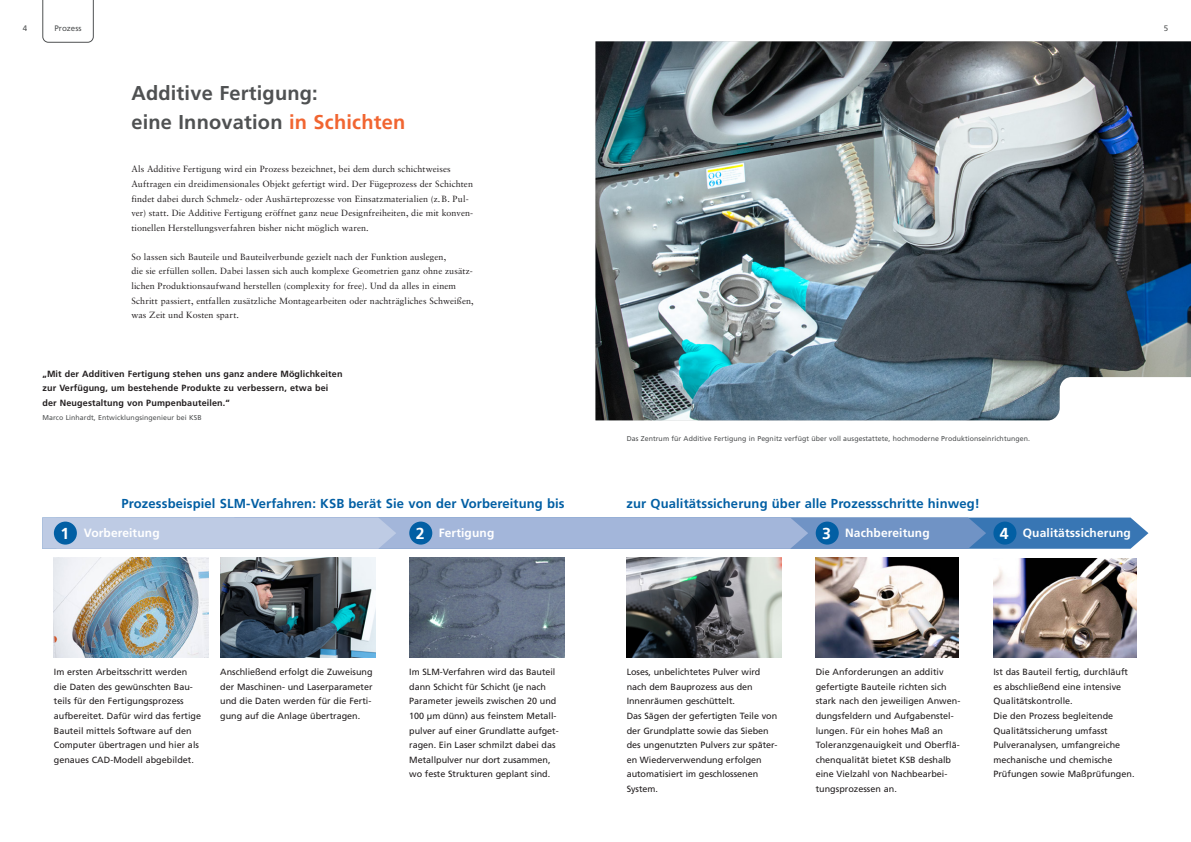
<style>
.page{position:relative;width:1191px;height:842px;background:#fff}
.page>*{position:absolute;margin:0;border:0;box-sizing:border-box;transform-origin:0 0}
.t1{font:700 20px/29.1px "Frutiger LT Pro";letter-spacing:.01em;color:#4f5152}
.t2{font:700 15.9px "Frutiger LT Pro";color:#fff}
.t3{font:700 13px "Frutiger LT Pro";letter-spacing:.01em;color:#025fa4}
.t4{font:700 12px "Frutiger LT Pro";letter-spacing:.01em;color:#fff}
.t5{font:9px/14.6px "Frutiger LT Pro";color:#231f20}
.t6{font:9px/14.6px "Sabon LT Std";letter-spacing:.01em;color:#231f20}
.t7{font:700 9px/14.5px "Frutiger LT Pro";letter-spacing:.015em;color:#231f20}
.t8{font:8px "Frutiger LT Pro";letter-spacing:.005em;color:#4f5152}
.t9{font:7px "Frutiger LT Pro";letter-spacing:.01em;color:#4f5152}
.s1{color:#f16531}
.s2{font-size:15.9px}
</style>
<div class="page">
<img style="left:993px;top:558px;width:143px;height:100px">
<img style="left:815px;top:558px;width:143px;height:100px">
<img style="left:626px;top:558px;width:155px;height:100px">
<img style="left:409px;top:558px;width:155px;height:100px">
<img style="left:220px;top:558px;width:155px;height:100px">
<img style="left:54px;top:558px;width:155px;height:100px">
<svg style="left:43px;top:0;width:51px;height:43px"></svg>
<img style="left:595px;top:41px;width:596px;height:379px">
<svg style="left:42px;top:517px;width:1106px;height:32px;background:#95aed4"></svg>
<div style="left:54px;top:522px;width:23px;height:23px;background:#025fa4;border-radius:50%"></div>
<div style="left:409px;top:522px;width:23px;height:23px;background:#025fa4;border-radius:50%"></div>
<div style="left:815px;top:522px;width:23px;height:23px;background:#025fa4;border-radius:50%"></div>
<div style="left:993px;top:522px;width:23px;height:23px;background:#025fa4;border-radius:50%"></div>
<p class="t8" style="left:54px;top:24px;width:29px">Prozess</p>
<p class="t8" style="left:23px;top:24px;width:6px">4</p>
<p class="t8" style="left:1163px;top:24px;width:6px">5</p>
<h1 class="t1" style="left:131px;top:78px;width:275px">Additive Fertigung:<br>eine Innovation <span class="s1">in Schichten</span></h1>
<p class="t6" style="left:131px;top:162px;width:343px">Als Additive Fertigung wird ein Prozess bezeichnet, bei dem durch schichtweises Auftragen ein dreidimensionales Objekt gefertigt wird. Der Fügeprozess der Schichten findet dabei durch Schmelz- oder Aushärteprozesse von Einsatzmaterialien (z.B. Pul&shy;ver) statt. Die Additive Fertigung eröffnet ganz neue Designfreiheiten, die mit konven&shy;tionellen Herstellungsverfahren bisher nicht möglich waren.</p>
<p class="t6" style="left:131px;top:249px;width:344px">So lassen sich Bauteile und Bauteilverbunde gezielt nach der Funktion auslegen,<br>die sie erfüllen sollen. Dabei lassen sich auch komplexe Geometrien ganz ohne zusätz&shy;lichen Produktionsaufwand herstellen (complexity for free). Und da alles in einem Schritt passiert, entfallen zusätzliche Montagearbeiten oder nachträgliches Schweißen, was Zeit und Kosten spart.</p>
<p class="t7" style="left:43px;top:366px;width:301px">„Mit der Additiven Fertigung stehen uns ganz andere Möglichkeiten zur Verfügung, um bestehende Produkte zu verbessern, etwa bei der Neugestaltung von Pumpenbauteilen.“</p>
<p class="t9" style="left:43px;top:413px;width:161px">Marco Linhardt, Entwicklungsingenieur bei KSB</p>
<p class="t9" style="left:626px;top:434px;width:405px">Das Zentrum für Additive Fertigung in Pegnitz verfügt über voll ausgestattete, hochmoderne Produktionseinrichtungen.</p>
<h3 class="t3" style="left:121px;top:495px;width:445px">Prozessbeispiel SLM-Verfahren: KSB berät Sie von der Vorbereitung bis</h3>
<h3 class="t3" style="left:626px;top:495px;width:355px">zur Qualitätssicherung über alle Prozessschritte hinweg!</h3>
<h2 class="t2" style="left:822px;top:524px;width:10px">3</h2>
<h2 class="t2" style="left:1000px;top:524px;width:10px">4</h2>
<h3 class="t4" style="left:60px;top:525px;width:101px"><span class="s2">1</span> Vorbereitung</h3>
<h3 class="t4" style="left:416px;top:525px;width:80px"><span class="s2">2</span> Fertigung</h3>
<h3 class="t4" style="left:845px;top:525px;width:86px">Nachbereitung</h3>
<h3 class="t4" style="left:1022px;top:525px;width:110px">Qualitätssicherung</h3>
<p class="t5" style="left:54px;top:665px;width:149px">Im ersten Arbeitsschritt werden die Daten des gewünschten Bau&shy;teils für den Fertigungsprozess aufbereitet. Dafür wird das fertige Bauteil mittels Software auf den Computer übertragen und hier als genaues CAD-Modell abgebildet.</p>
<p class="t5" style="left:220px;top:665px;width:154px">Anschließend erfolgt die Zuweisung der Maschinen- und Laserparameter und die Daten werden für die Ferti&shy;gung auf die Anlage übertragen.</p>
<p class="t5" style="left:409px;top:665px;width:151px">Im SLM-Verfahren wird das Bauteil dann Schicht für Schicht (je nach Parameter jeweils zwischen 20 und 100 μm dünn) aus feinstem Metall&shy;pulver auf einer Grundlatte aufget&shy;ragen. Ein Laser schmilzt dabei das Metallpulver nur dort zusammen, wo feste Strukturen geplant sind.</p>
<p class="t5" style="left:815px;top:665px;width:146px">Die Anforderungen an additiv gefertigte Bauteile richten sich stark nach den jeweiligen Anwen&shy;dungsfeldern und Aufgabenstel&shy;lungen. Für ein hohes Maß an<br>Toleranzgenauigkeit und Oberflä&shy;chenqualität bietet KSB deshalb eine Vielzahl von Nachbearbei&shy;tungsprozessen an.</p>
<p class="t5" style="left:993px;top:665px;width:143px">Ist das Bauteil fertig, durchläuft es abschließend eine intensive<br>Qualitätskontrolle.<br>Die den Prozess begleitende<br>Qualitätssicherung umfasst<br>Pulveranalysen, umfangreiche mechanische und chemische<br>Prüfungen sowie Maßprüfungen.</p>
<p class="t5" style="left:626px;top:665px;width:152px">Loses, unbelichtetes Pulver wird nach dem Bauprozess aus den<br>Innenräumen geschüttelt.<br>Das Sägen der gefertigten Teile von der Grundplatte sowie das Sieben des ungenutzten Pulvers zur später&shy;en Wiederverwendung erfolgen automatisiert im geschlossenen<br>System.</p>
</div>
